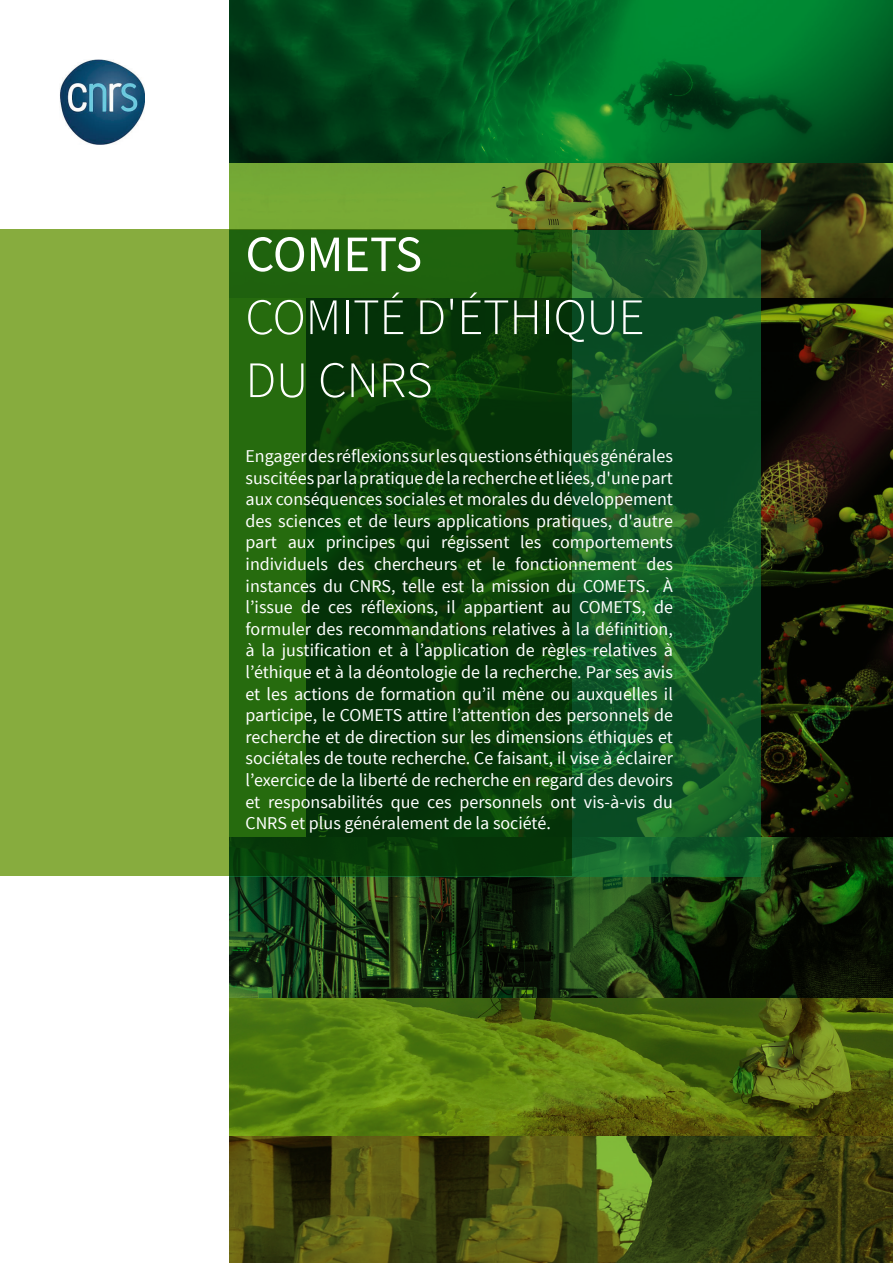
<style>
.page{position:relative;width:893px;height:1263px;background:#fff}
.page>*{position:absolute;margin:0;border:0;box-sizing:border-box;transform-origin:0 0}
.t1{font:300 51px/63px "Source Sans Pro";color:#fff}
.t2{font:51px "Source Sans Pro";color:#fff}
.t3{font:18px/21.6px "Source Sans Pro";color:#fff;text-align:justify}
</style>
<div class="page">
<img style="left:60px;top:60px;width:85px;height:85px">
<img style="left:230px;top:0;width:663px;height:1263px">
<svg style="left:230px;top:231px;width:531px;height:646px;background:#135927"></svg>
<svg style="left:0;top:230px;width:572px;height:646px;background:#406f1f"></svg>
<h1 class="t2" style="left:246px;top:222px;width:178px">comets</h1>
<h1 class="t1" style="left:246px;top:286px;width:400px">COMITÉ D'ÉTHIQUE<br>DU CNRS</h1>
<p class="t3" style="left:246px;top:445px;width:429px">Engager des réflexions sur les questions éthiques générales suscitées par la pratique de la recherche et liées, d'une part aux conséquences sociales et morales du développement des sciences et de leurs applications pratiques, d'autre part aux principes qui régissent les comportements individuels des chercheurs et le fonctionnement des instances du CNRS, telle est la mission du COMETS. À l’issue de ces réflexions, il appartient au COMETS, de formuler des recommandations relatives à la définition, à la justification et à l’application de règles relatives à l’éthique et à la déontologie de la recherche. Par ses avis et les actions de formation qu’il mène ou auxquelles il participe, le COMETS attire l’attention des personnels de recherche et de direction sur les dimensions éthiques et sociétales de toute recherche. Ce faisant, il vise à éclairer l’exercice de la liberté de recherche en regard des devoirs et responsabilités que ces personnels ont vis-à-vis du CNRS et plus généralement de la société.</p>
</div>
